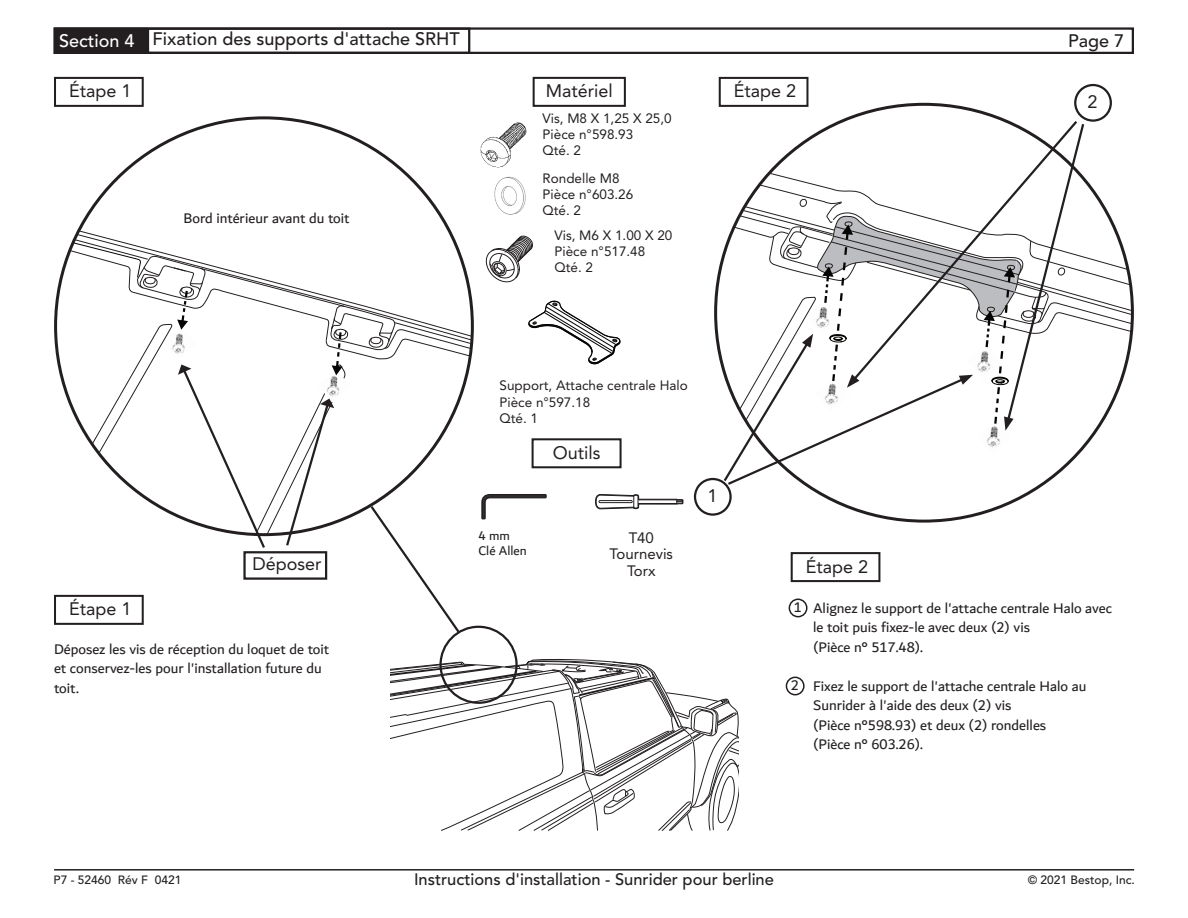
<style>
.page{position:relative;width:1188px;height:918px;background:#fff}
.page>*{position:absolute;margin:0;border:0;box-sizing:border-box;transform-origin:0 0}
.t1{font:18px "Avenir LT Std";color:#231f20}
.t2{font:500 18px "Avenir LT Std";color:#231f20}
.t3{font:500 18px "Avenir LT Std";color:#fff}
.t4{font:500 16.5px "Avenir LT Std";color:#231f20}
.t5{font:15px/19.5px "Dubai";color:#231f20}
.t6{font:15px/16.5px "Avenir LT Std";color:#231f20;text-align:center}
.t7{font:13.5px "Avenir LT Std";color:#231f20}
.t8{font:13.5px "Dubai";color:#231f20}
.t9{font:500 12px "Avenir LT Std";color:#231f20}
</style>
<div class="page">
<div style="left:54px;top:27px;width:1080px;height:27px;border:2px solid #231f20"></div>
<hr style="left:54px;top:869px;width:1080px;height:2px;background:#231f20">
<div style="left:55px;top:29px;width:91px;height:24px;background:#231f20"></div>
<div style="left:54px;top:27px;width:93px;height:27px;border:2px solid #231f20"></div>
<div style="left:147px;top:28px;width:323px;height:26px;border:2px solid #231f20"></div>
<div style="left:786px;top:677px;width:19px;height:18px;border:2px solid #231f20;border-radius:50%"></div>
<div style="left:694px;top:478px;width:38px;height:38px;border:2px solid #231f20;border-radius:50%"></div>
<div style="left:1074px;top:84px;width:38px;height:38px;border:2px solid #231f20;border-radius:50%"></div>
<svg style="left:716px;top:121px;width:416px;height:366px"></svg>
<svg style="left:532px;top:76px;width:94px;height:31px"></svg>
<img style="left:480px;top:122px;width:47px;height:46px">
<img style="left:494px;top:176px;width:32px;height:39px">
<svg style="left:531px;top:438px;width:91px;height:31px"></svg>
<svg style="left:595px;top:494px;width:89px;height:15px"></svg>
<div style="left:599px;top:500px;width:34px;height:3px;border:1px solid #231f20"></div>
<svg style="left:529px;top:301px;width:92px;height:63px"></svg>
<svg style="left:481px;top:494px;width:66px;height:26px"></svg>
<svg style="left:391px;top:659px;width:348px;height:172px"></svg>
<div style="left:439px;top:626px;width:79px;height:78px;border:2px solid #231f20;border-radius:50%"></div>
<svg style="left:485px;top:235px;width:48px;height:48px"></svg>
<div style="left:789px;top:599px;width:19px;height:18px;border:2px solid #231f20;border-radius:50%"></div>
<svg style="left:54px;top:76px;width:90px;height:31px"></svg>
<svg style="left:54px;top:226px;width:418px;height:409px"></svg>
<svg style="left:718px;top:76px;width:91px;height:31px"></svg>
<svg style="left:790px;top:552px;width:91px;height:31px"></svg>
<p class="t3" style="left:59px;top:30px;width:77px">Section 4</p>
<p class="t2" style="left:153px;top:28px;width:309px">Fixation des supports d'attache SRHT</p>
<p class="t2" style="left:1068px;top:30px;width:58px">Page 7</p>
<p class="t1" style="left:69px;top:81px;width:64px">Étape 1</p>
<p class="t5" style="left:184px;top:208px;width:168px">Bord intérieur avant du toit</p>
<p class="t1" style="left:69px;top:599px;width:64px">Étape 1</p>
<p class="t1" style="left:252px;top:554px;width:71px">Déposer</p>
<p class="t5" style="left:54px;top:639px;width:277px">Déposez les vis de réception du loquet de toit</p>
<p class="t5" style="left:54px;top:658px;width:269px">et conservez-les pour l'installation future du toit.</p>
<p class="t1" style="left:546px;top:81px;width:68px">Matériel</p>
<p class="t7" style="left:543px;top:110px;width:131px">Vis, M8 X 1,25 X 25,0</p>
<p class="t7" style="left:543px;top:127px;width:92px">Pièce n°598.93</p>
<p class="t7" style="left:543px;top:143px;width:40px">Qté. 2</p>
<p class="t7" style="left:543px;top:170px;width:79px">Rondelle M8</p>
<p class="t7" style="left:543px;top:186px;width:92px">Pièce n°603.26</p>
<p class="t7" style="left:543px;top:202px;width:40px">Qté. 2</p>
<p class="t7" style="left:555px;top:228px;width:119px">Vis, M6 X 1.00 X 20</p>
<p class="t7" style="left:555px;top:244px;width:92px">Pièce n°517.48</p>
<p class="t7" style="left:555px;top:260px;width:40px">Qté. 2</p>
<p class="t1" style="left:734px;top:81px;width:64px">Étape 2</p>
<p class="t1" style="left:1088px;top:91px;width:12px">2</p>
<p class="t7" style="left:500px;top:378px;width:190px">Support, Attache centrale Halo</p>
<p class="t7" style="left:500px;top:394px;width:92px">Pièce n°597.18</p>
<p class="t7" style="left:500px;top:410px;width:40px">Qté. 1</p>
<p class="t1" style="left:553px;top:442px;width:49px">Outils</p>
<p class="t8" style="left:479px;top:528px;width:33px">4 mm</p>
<p class="t8" style="left:479px;top:543px;width:50px">Clé Allen</p>
<p class="t6" style="left:629px;top:530px;width:27px">T40</p>
<p class="t6" style="left:610px;top:546px;width:65px">Tournevis<br>Torx</p>
<p class="t1" style="left:707px;top:485px;width:12px">1</p>
<p class="t1" style="left:806px;top:556px;width:64px">Étape 2</p>
<p class="t5" style="left:794px;top:598px;width:10px">1</p>
<p class="t5" style="left:791px;top:676px;width:10px">2</p>
<p class="t5" style="left:813px;top:598px;width:300px">Alignez le support de l'attache centrale Halo avec le toit puis fixez-le avec deux (2) vis<br>(Pièce n° 517.48).</p>
<p class="t5" style="left:813px;top:676px;width:275px">Fixez le support de l'attache centrale Halo au Sunrider à l'aide des deux (2) vis<br>(Pièce n°598.93) et deux (2) rondelles (Pièce n° 603.26).</p>
<p class="t9" style="left:54px;top:873px;width:129px">P7 - 52460 Rév F 0421</p>
<p class="t4" style="left:414px;top:870px;width:361px">Instructions d'installation - Sunrider pour berline</p>
<p class="t9" style="left:1028px;top:873px;width:109px">© 2021 Bestop, Inc.</p>
</div>
